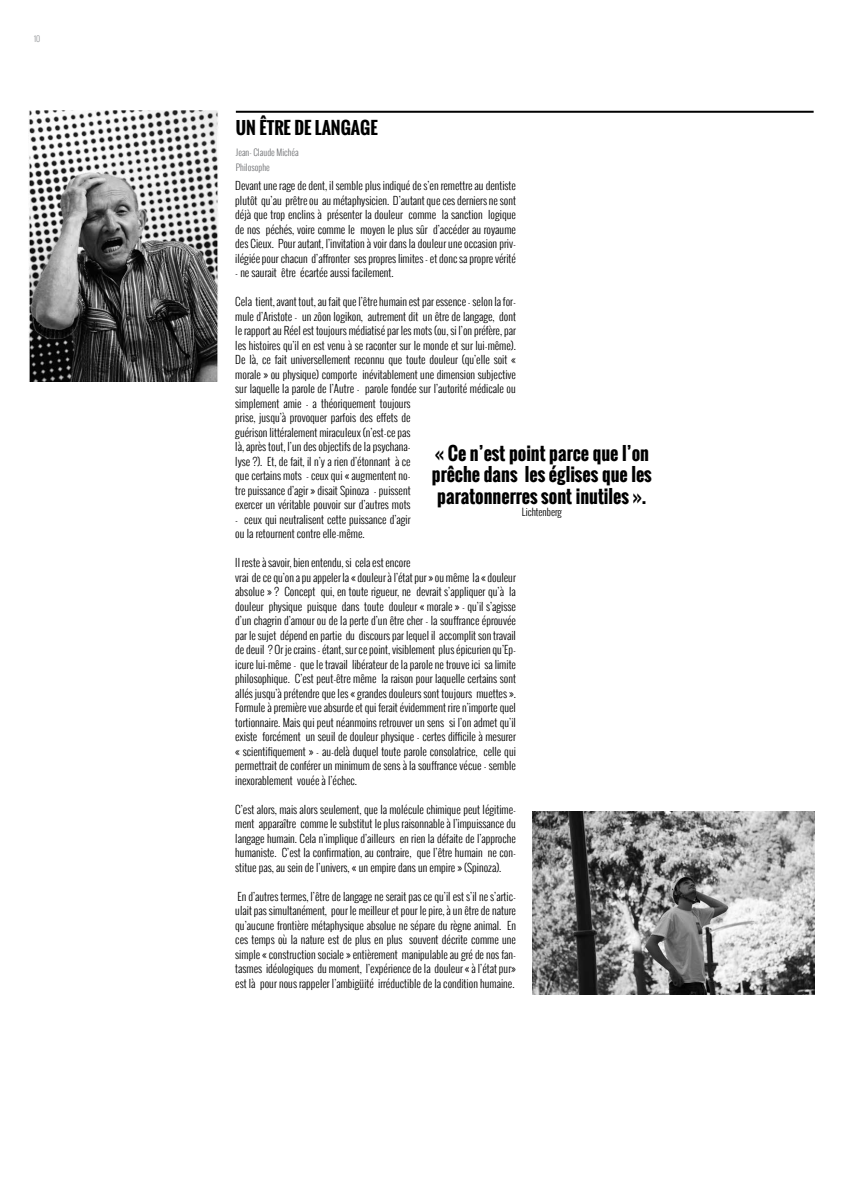
<style>
.page{position:relative;width:842px;height:1191px;background:#fff}
.page>*{position:absolute;margin:0;border:0;box-sizing:border-box;transform-origin:0 0}
.t1{font:700 18px/21.6px "Oswald";color:#000}
.t2{font:700 17px "Oswald";color:#000}
.t3{font:300 11px/14.5px "Oswald";color:#000;text-align:justify}
.t4{font:300 10px "Oswald";color:#000}
.t5{font:300 9px/14.4px "Oswald";color:#6d6e71}
.t6{font:300 8px "Oswald";color:#939598}
</style>
<div class="page">
<hr style="left:236px;top:111px;width:578px;height:2px;background:#000">
<img style="left:533px;top:811px;width:281px;height:183px">
<img style="left:29px;top:111px;width:189px;height:270px">
<p class="t6" style="left:34px;top:33px;width:8px">10</p>
<h2 class="t2" style="left:236px;top:115px;width:89px">un être delangage</h2>
<p class="t5" style="left:236px;top:145px;width:64px">Jean- Claude Michéa<br>Philosophe</p>
<p class="t3" style="left:235px;top:178px;width:282px">Devant une rage de dent, il semble plus indiqué de s’en remettre au dentiste plutôt qu’au prêtre ou au métaphysicien. D’autant que ces derniers ne sont déjà que trop enclins à présenter la douleur comme la sanction logique de nos péchés, voire comme le moyen le plus sûr d’accéder au royaume des Cieux. Pour autant, l’invitation à voir dans la douleur une occasion priv&shy;ilégiée pour chacun d’affronter ses propres limites - et donc sa propre vérité</p>
<p class="t3" style="left:235px;top:265px;width:160px">- ne saurait être écartée aussi facilement.</p>
<p class="t3" style="left:235px;top:294px;width:282px;text-align:left">Cela tient, avant tout, au fait que l’être humain est par essence - selon la for&shy;mule d’Aristote - un zôon logikon, autrement dit un être de langage, dont le rapport au Réel est toujours médiatisé par les mots (ou, si l’on préfère, par les histoires qu’il en est venu à se raconter sur le monde et sur lui-même).<br>De là, ce fait universellement reconnu que toute douleur (qu’elle soit « morale » ou physique) comporte inévitablement une dimension subjective sur laquelle la parole de l’Autre - parole fondée sur l’autorité médicale ou simplement amie - a théoriquement toujours<br>prise, jusqu’à provoquer parfois des effets de<br>guérison littéralement miraculeux (n’est-ce pas<br>là, après tout, l’un des objectifs de la psychana-<br>lyse ?). Et, de fait, il n’y a rien d’étonnant à ce<br>que certains mots - ceux qui « augmentent no-<br>tre puissance d’agir » disait Spinoza - puissent<br>exercer un véritable pouvoir sur d’autres mots</p>
<p class="t3" style="left:235px;top:512px;width:177px">- ceux qui neutralisent cette puissance d’agir ou la retournent contre elle-même.</p>
<p class="t3" style="left:235px;top:555px;width:282px;text-align:left">Il reste à savoir, bien entendu, si cela est encore<br>vrai de ce qu’on a pu appeler la « douleur à l’état pur » ou même la « douleur absolue » ? Concept qui, en toute rigueur, ne devrait s’appliquer qu’à la douleur physique puisque dans toute douleur « morale » - qu’il s’agisse d’un chagrin d’amour ou de la perte d’un être cher - la souffrance éprouvée par le sujet dépend en partie du discours par lequel il accomplit son travail de deuil ? Or je crains - étant, sur ce point, visiblement plus épicurien qu’Ep&shy;icure lui-même - que le travail libérateur de la parole ne trouve ici sa limite philosophique. C’est peut-être même la raison pour laquelle certains sont allés jusqu’à prétendre que les « grandes douleurs sont toujours muettes ».<br>Formule à première vue absurde et qui ferait évidemment rire n’importe quel tortionnaire. Mais qui peut néanmoins retrouver un sens si l’on admet qu’il existe forcément un seuil de douleur physique - certes difficile à mesurer « scientifiquement » - au-delà duquel toute parole consolatrice, celle qui permettrait de conférer un minimum de sens à la souffrance vécue - semble inexorablement vouée à l’échec.</p>
<p class="t3" style="left:235px;top:802px;width:282px">C’est alors, mais alors seulement, que la molécule chimique peut légitime&shy;ment apparaître comme le substitut le plus raisonnable à l’impuissance du langage humain. Cela n’implique d’ailleurs en rien la défaite de l’approche humaniste. C’est la confirmation, au contraire, que l’être humain ne con&shy;stitue pas, au sein de l’univers, « un empire dans un empire » (Spinoza).</p>
<p class="t3" style="left:235px;top:889px;width:282px">En d’autres termes, l’être de langage ne serait pas ce qu’il est s’il ne s’artic&shy;ulait pas simultanément, pour le meilleur et pour le pire, à un être de nature qu’aucune frontière métaphysique absolue ne sépare du règne animal. En ces temps où la nature est de plus en plus souvent décrite comme une simple « construction sociale » entièrement manipulable au gré de nos fan&shy;tasmes idéologiques du moment, l’expérience de la douleur « à l’état pur» est là pour nous rappeler l’ambigüité irréductible de la condition humaine.</p>
<h1 class="t1" style="left:432px;top:442px;width:221px">« Ce n’est point parce que l’on prêche dans les églises que les paratonnerres sont inutiles ».</h1>
<p class="t4" style="left:522px;top:504px;width:41px">Lichtenberg</p>
</div>
